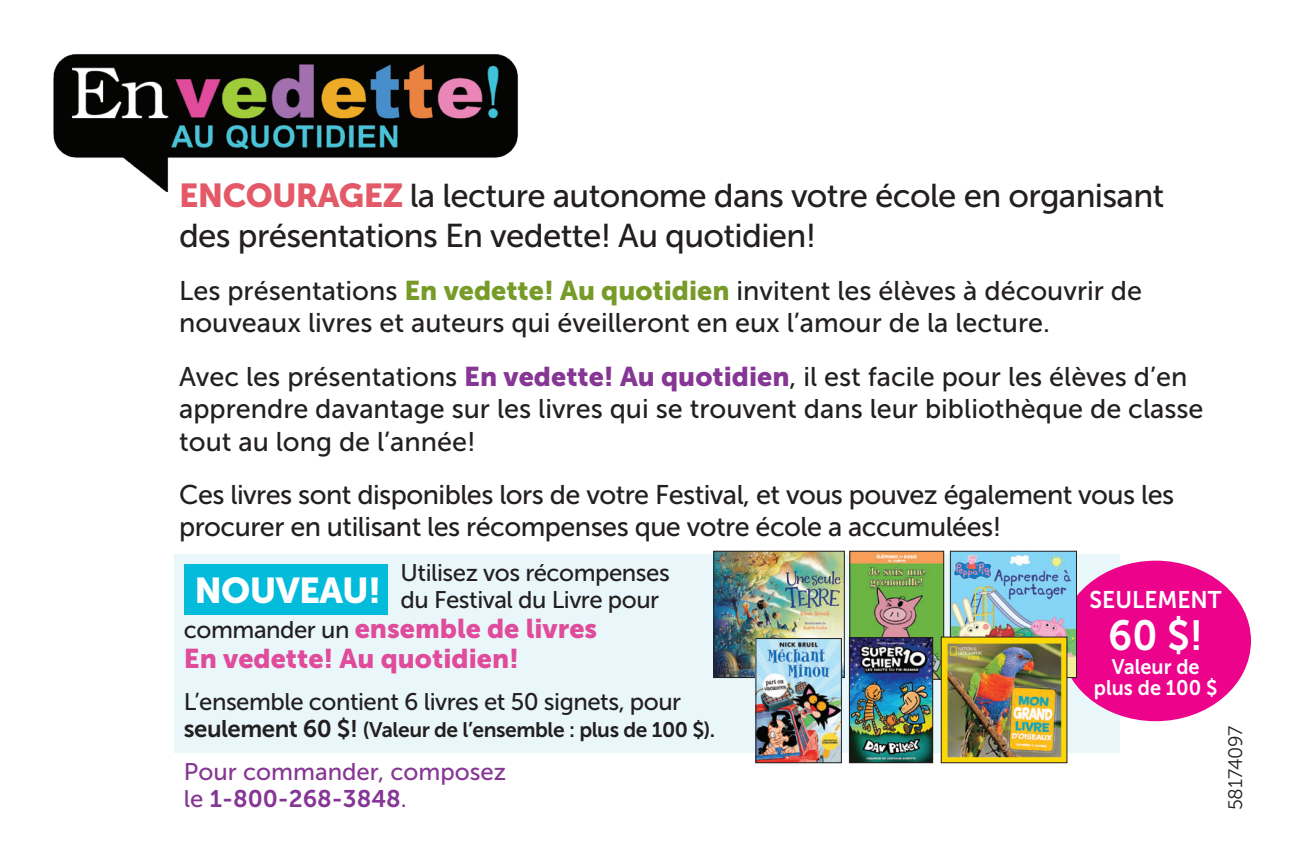
<style>
.page{position:relative;width:1296px;height:864px;background:#fff}
.page>*{position:absolute;margin:0;border:0;box-sizing:border-box;transform-origin:0 0}
.t1{font:42px "Museo Sans 700";color:#fff;scale:.95 1}
.t2{font:35.7px "Museo Sans 900";letter-spacing:-.02em;color:#fff}
.t3{font:33px/39.6px "Museo Sans 500";letter-spacing:-.02em;color:#231f20}
.t4{font:27px/32.4px "Museo Sans 500";color:#231f20}
.t5{font:27px/32.4px "Museo Sans 500";letter-spacing:-.02em;color:#231f20}
.t6{font:27px/30px "Museo Sans 900";color:#e04b9b}
.t7{font:24px/27px "Museo Sans 500";letter-spacing:-.02em;color:#231f20}
.t8{font:24px/27px "Museo Sans 500";color:#863694}
.t9{font:24px "Museo Sans 700";color:#fff;scale:.95 1}
.t10{font:21px "Museo Sans 700";letter-spacing:-.02em;color:#231f20}
.t11{font:21px/21px "Museo Sans 700";color:#fff;text-align:center;scale:.95 1}
.t12{font:19.5px "Museo Sans 300";letter-spacing:-.02em;color:#231f20}
.s1{font-family:"Museo Sans 900";color:#e35967}
.s2{font-family:"Museo Sans 900";color:#779b29}
.s3{font-family:"Museo Sans 900";color:#863694}
.s4{font-family:"Museo Sans 500";font-size:24px;color:#231f20}
.s5{font-size:24px}
.s6{font-family:"Museo Sans 700"}
</style>
<div class="page">
<div style="left:174px;top:554px;width:945px;height:199px;background:#e9f7fa"></div>
<div style="left:1060px;top:561px;width:191px;height:160px;background:#ed028c;border-radius:50%"></div>
<img style="left:53px;top:54px;width:465px;height:137px">
<img style="left:952px;top:553px;width:123px;height:123px">
<div style="left:950px;top:551px;width:127px;height:127px;border:1px solid #231f20"></div>
<img style="left:715px;top:553px;width:128px;height:123px">
<div style="left:713px;top:551px;width:132px;height:127px;border:1px solid #231f20"></div>
<img style="left:851px;top:553px;width:91px;height:125px">
<div style="left:849px;top:551px;width:95px;height:129px;border:1px solid #231f20"></div>
<img style="left:758px;top:640px;width:82px;height:121px">
<div style="left:756px;top:638px;width:86px;height:125px;border:1px solid #231f20"></div>
<img style="left:943px;top:639px;width:122px;height:122px">
<div style="left:941px;top:637px;width:126px;height:126px;border:1px solid #231f20"></div>
<img style="left:851px;top:639px;width:80px;height:122px">
<div style="left:849px;top:637px;width:84px;height:126px;border:1px solid #231f20"></div>
<div style="left:184px;top:564px;width:203px;height:50px;background:#03bbda"></div>
<p class="t3" style="left:179px;top:176px;width:987px"><span class="s1">ENCOURAGEZ</span> la lecture autonome dans votre école en organisant des présentations En vedette! Au quotidien!</p>
<p class="t4" style="left:179px;top:275px;width:964px">Les présentations <span class="s2">En vedette! Au quotidien</span> invitent les élèves à découvrir de nouveaux livres et auteurs qui éveilleront en eux l’amour de la lecture.</p>
<p class="t4" style="left:179px;top:360px;width:1026px">Avec les présentations <span class="s3">En vedette! Au quotidien</span>, il est facile pour les élèves d’en apprendre davantage sur les livres qui se trouvent dans leur bibliothèque de classe tout au long de l’année!</p>
<p class="t5" style="left:179px;top:479px;width:997px">Ces livres sont disponibles lors de votre Festival, et vous pouvez également vous les procurer en utilisant les récompenses que votre école a accumulées!</p>
<p class="t7" style="left:401px;top:559px;width:271px">Utilisez vos récompenses du Festival du Livre pour</p>
<p class="t6" style="left:184px;top:613px;width:415px"><span class="s4">commander un</span> ensemble de livres<br>En vedette! Au quotidien!</p>
<p class="t7" style="left:184px;top:688px;width:499px">L’ensemble contient 6 livres et 50 signets, pour</p>
<p class="t10" style="left:184px;top:718px;width:533px"><span class="s5">seulement 60 $!</span> (Valeur de l’ensemble : plus de 100 $).</p>
<p class="t8" style="left:184px;top:759px;width:324px">Pour commander, composez le <span class="s6">1-800-268-3848</span>.</p>
<p class="t2" style="left:194px;top:570px;width:188px">NOUVEAU!</p>
<p class="t9" style="left:1090px;top:586px;width:141px">SEULEMENT</p>
<p class="t1" style="left:1108px;top:612px;width:101px">60 $!</p>
<p class="t11" style="left:1094px;top:656px;width:131px">Valeur de plus de 100 $</p>
<p class="t12" style="left:1225px;top:810px;width:86px;rotate:-90deg">58174097</p>
</div>
